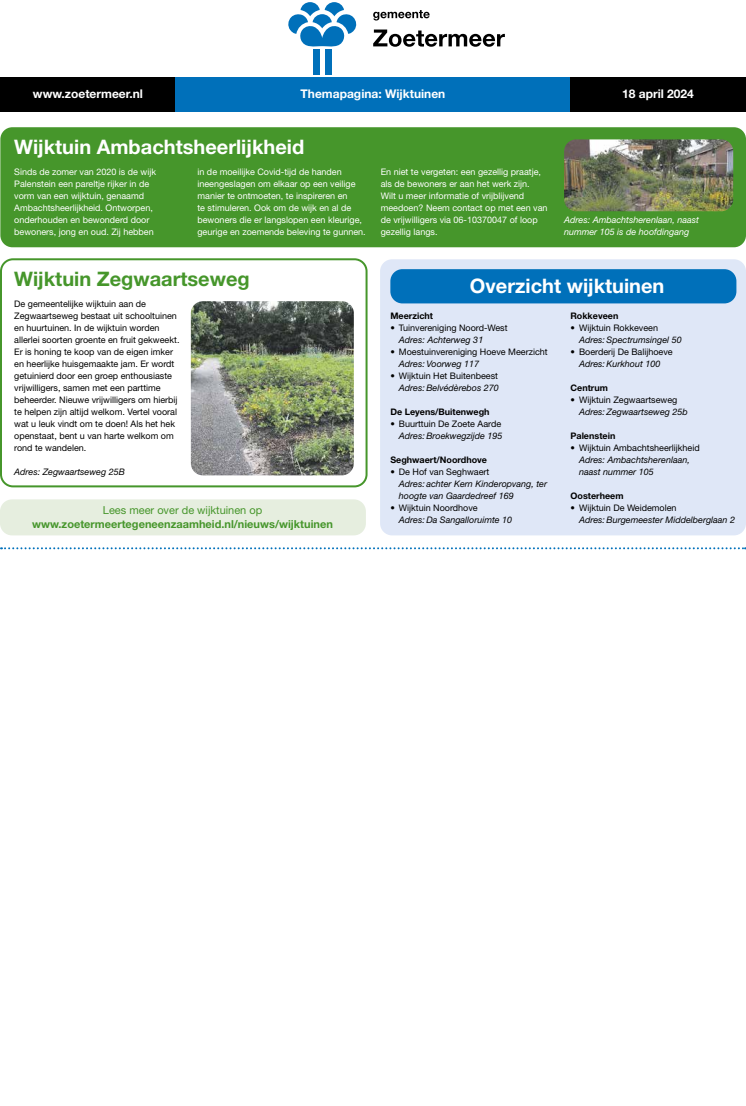
<style>
.page{position:relative;width:746px;height:1106px;background:#fff}
.page>*{position:absolute;margin:0;border:0;box-sizing:border-box;transform-origin:0 0}
.t1{font:20px "Helvetica Neue LT Std Bd 2";color:#fff}
.t2{font:20px "Helvetica Neue LT Std Bd 2";color:#46962b}
.t3{font:12px "Helvetica Neue LT Std Bd 2";color:#fff}
.t4{font:11px "Helvetica Neue LT Std Bd 2";color:#46962b}
.t5{font:11px "Helvetica Neue LT Std Roman 2";color:#46962b}
.t6{font:9px/12px "Helvetica Neue LT Std Roman 2";color:#000}
.t7{font:9px/12px "Helvetica Neue LT Std Roman 2";color:#fff}
.t8{font:italic 9px/12px "Helvetica Neue LT Std";color:#000}
.t9{font:9px "Helvetica Neue LT Std Bd 2";color:#000}
.t10{font:italic 9px/12px "Helvetica Neue LT Std";color:#fff}
</style>
<div class="page">
<svg style="left:373px;top:30px;width:132px;height:17px"></svg>
<svg style="left:373px;top:10px;width:56px;height:11px"></svg>
<svg style="left:288px;top:2px;width:69px;height:45px"></svg>
<div style="left:313px;top:49px;width:6px;height:25px;background:#0070ba"></div>
<div style="left:325px;top:49px;width:6px;height:25px;background:#0070ba"></div>
<div style="left:0;top:77px;width:176px;height:34px;background:#000"></div>
<div style="left:570px;top:77px;width:176px;height:34px;background:#000"></div>
<div style="left:176px;top:77px;width:394px;height:34px;background:#0070ba"></div>
<div style="left:380px;top:259px;width:366px;height:276px;background:#dfe7f7;border-radius:12px"></div>
<div style="left:0;top:127px;width:746px;height:120px;background:#46962b;border-radius:12px"></div>
<div style="left:0;top:258px;width:367px;height:229px;border:2px solid #46962b;border-radius:12px"></div>
<svg style="left:1px;top:547px;width:745px;height:2px"></svg>
<img style="left:191px;top:301px;width:163px;height:174px">
<div style="left:390px;top:269px;width:346px;height:34px;background:#0070ba;border-radius:12px"></div>
<img style="left:564px;top:139px;width:169px;height:72px">
<div style="left:0;top:499px;width:366px;height:36px;background:#e6eedf;border-radius:12px"></div>
<h2 class="t3" style="left:33px;top:86px;width:111px">www.zoetermeer.nl</h2>
<h2 class="t3" style="left:300px;top:86px;width:146px">Themapagina: Wijktuinen</h2>
<h2 class="t3" style="left:622px;top:86px;width:73px">18 april 2024</h2>
<h1 class="t1" style="left:14px;top:134px;width:291px">Wijktuin Ambachtsheerlijkheid</h1>
<p class="t7" style="left:14px;top:166px;width:143px">Sinds de zomer van 2020 is de wijk Palenstein een pareltje rijker in de vorm van een wijktuin, genaamd Ambachtsheerlijkheid. Ontworpen, onderhouden en bewonderd door bewoners, jong en oud. Zij hebben</p>
<p class="t7" style="left:197px;top:166px;width:170px">in de moeilijke Covid-tijd de handen ineengeslagen om elkaar op een veilige manier te ontmoeten, te inspireren en<br>te stimuleren. Ook om de wijk en al de bewoners die er langslopen een kleurige, geurige en zoemende beleving te gunnen.</p>
<p class="t7" style="left:381px;top:166px;width:168px">En niet te vergeten: een gezellig praatje, als de bewoners er aan het werk zijn.<br>Wilt u meer informatie of vrijblijvend meedoen? Neem contact op met een van de vrijwilligers via 06-10370047 of loop gezellig langs.</p>
<p class="t10" style="left:564px;top:214px;width:136px">Adres: Ambachtsherenlaan, naast nummer 105 is de hoofdingang</p>
<h1 class="t2" style="left:14px;top:266px;width:237px">Wijktuin Zegwaartseweg</h1>
<p class="t6" style="left:14px;top:298px;width:167px">De gemeentelijke wijktuin aan de Zegwaartseweg bestaat uit schooltuinen en huurtuinen. In de wijktuin worden allerlei soorten groente en fruit gekweekt.<br>Er is honing te koop van de eigen imker en heerlijke huisgemaakte jam. Er wordt getuinierd door een groep enthousiaste vrijwilligers, samen met een parttime beheerder. Nieuwe vrijwilligers om hierbij te helpen zijn altijd welkom. Vertel vooral wat u leuk vindt om te doen! Als het hek openstaat, bent u van harte welkom om rond te wandelen.</p>
<p class="t8" style="left:14px;top:466px;width:112px">Adres: Zegwaartseweg 25B</p>
<p class="t5" style="left:103px;top:504px;width:161px">Lees meer over de wijktuinen op</p>
<p class="t4" style="left:32px;top:517px;width:302px">www.zoetermeertegeneenzaamheid.nl/nieuws/wijktuinen</p>
<h1 class="t1" style="left:470px;top:274px;width:196px">Overzicht wijktuinen</h1>
<p class="t9" style="left:390px;top:310px;width:44px">Meerzicht</p>
<p class="t6" style="left:390px;top:322px;width:119px">• Tuinvereniging Noord-West</p>
<p class="t8" style="left:399px;top:334px;width:86px">Adres: Achterweg 31</p>
<p class="t6" style="left:390px;top:346px;width:159px">• Moestuinvereniging Hoeve Meerzicht</p>
<p class="t8" style="left:399px;top:358px;width:82px">Adres: Voorweg 117</p>
<p class="t6" style="left:390px;top:370px;width:109px">• Wijktuin Het Buitenbeest</p>
<p class="t8" style="left:399px;top:382px;width:102px">Adres: Belvédèrebos 270</p>
<p class="t9" style="left:390px;top:406px;width:101px">De Leyens/Buitenwegh</p>
<p class="t6" style="left:390px;top:418px;width:112px">• Buurttuin De Zoete Aarde</p>
<p class="t8" style="left:399px;top:430px;width:105px">Adres: Broekwegzijde 195</p>
<p class="t9" style="left:390px;top:454px;width:98px">Seghwaert/Noordhove</p>
<p class="t6" style="left:390px;top:466px;width:100px">• De Hof van Seghwaert</p>
<p class="t8" style="left:399px;top:478px;width:150px">Adres: achter Kern Kinderopvang, ter hoogte van Gaardedreef 169</p>
<p class="t6" style="left:390px;top:502px;width:89px">• Wijktuin Noordhove</p>
<p class="t8" style="left:399px;top:514px;width:115px">Adres: Da Sangalloruimte 10</p>
<p class="t9" style="left:570px;top:310px;width:49px">Rokkeveen</p>
<p class="t6" style="left:570px;top:322px;width:89px">• Wijktuin Rokkeveen</p>
<p class="t8" style="left:579px;top:334px;width:104px">Adres: Spectrumsingel 50</p>
<p class="t6" style="left:570px;top:346px;width:104px">• Boerderij De Balijhoeve</p>
<p class="t8" style="left:579px;top:358px;width:83px">Adres: Kurkhout 100</p>
<p class="t9" style="left:570px;top:382px;width:39px">Centrum</p>
<p class="t6" style="left:570px;top:394px;width:108px">• Wijktuin Zegwaartseweg</p>
<p class="t8" style="left:579px;top:406px;width:110px">Adres: Zegwaartseweg 25b</p>
<p class="t9" style="left:570px;top:430px;width:46px">Palenstein</p>
<p class="t6" style="left:570px;top:442px;width:131px">• Wijktuin Ambachtsheerlijkheid</p>
<p class="t8" style="left:579px;top:454px;width:112px">Adres: Ambachtsherenlaan, naast nummer 105</p>
<p class="t9" style="left:570px;top:490px;width:54px">Oosterheem</p>
<p class="t6" style="left:570px;top:502px;width:108px">• Wijktuin De Weidemolen</p>
<p class="t8" style="left:579px;top:514px;width:158px">Adres: Burgemeester Middelberglaan 2</p>
</div>
